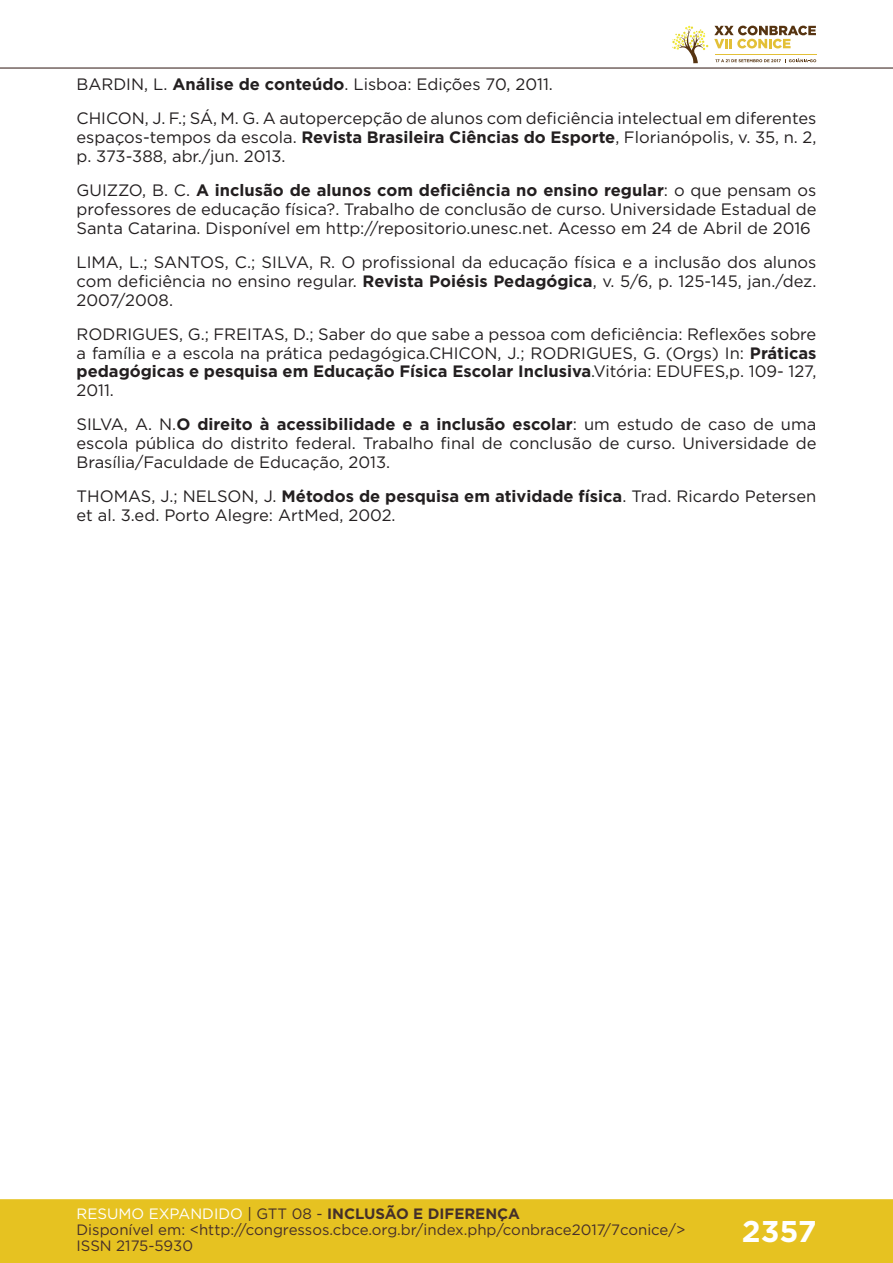
<style>
.page{position:relative;width:893px;height:1263px;background:#fff}
.page>*{position:absolute;margin:0;border:0;box-sizing:border-box;transform-origin:0 0}
.t1{font:700 30px "Gotham";color:#fff}
.t2{font:16.5px/18.9px "Gotham";color:#231f20;text-align:justify}
.t3{font:15px/16px "Gotham";color:#462f2a}
.s1{font-weight:700}
.s2{color:#fff}
.s3{color:#442f2a}
.s4{font-weight:700;color:#442f2a}
</style>
<div class="page">
<div style="left:0;top:1199px;width:893px;height:64px;background:#e6c221;border:2px solid #e6c221"></div>
<hr style="left:0;top:67px;width:893px;height:2px;background:#442f2a">
<svg style="left:672px;top:26px;width:144px;height:37px"></svg>
<p class="t2" style="left:77px;top:67px;width:741px;line-height:33.9px">BARDIN, L. <span class="s1">Análise de conteúdo</span>. Lisboa: Edições 70, 2011.<br>CHICON, J. F.; SÁ, M. G. A autopercepção de alunos com deficiência intelectual em diferentes</p>
<p class="t2" style="left:77px;top:127px;width:741px">espaços-tempos da escola. <span class="s1">Revista Brasileira Ciências do Esporte</span>, Florianópolis, v. 35, n. 2, p. 373-388, abr./jun. 2013.</p>
<p class="t2" style="left:77px;top:180px;width:741px">GUIZZO, B. C. <span class="s1">A inclusão de alunos com deficiência no ensino regular</span>: o que pensam os professores de educação física?. Trabalho de conclusão de curso. Universidade Estadual de Santa Catarina. Disponível em http://repositorio.unesc.net. Acesso em 24 de Abril de 2016</p>
<p class="t2" style="left:77px;top:252px;width:741px">LIMA, L.; SANTOS, C.; SILVA, R. O profissional da educação física e a inclusão dos alunos com deficiência no ensino regular. <span class="s1">Revista Poiésis Pedagógica</span>, v. 5/6, p. 125-145, jan./dez.<br>2007/2008.</p>
<p class="t2" style="left:77px;top:324px;width:741px">RODRIGUES, G.; FREITAS, D.; Saber do que sabe a pessoa com deficiência: Reflexões sobre a família e a escola na prática pedagógica.CHICON, J.; RODRIGUES, G. (Orgs) In: <span class="s1">Práticas pedagógicas e pesquisa em Educação Física Escolar Inclusiva</span>.Vitória: EDUFES,p. 109- 127, 2011.</p>
<p class="t2" style="left:77px;top:415px;width:741px">SILVA, A. N.<span class="s1">O direito à acessibilidade e a inclusão escolar</span>: um estudo de caso de uma escola pública do distrito federal. Trabalho final de conclusão de curso. Universidade de Brasília/Faculdade de Educação, 2013.</p>
<p class="t2" style="left:77px;top:487px;width:741px">THOMAS, J.; NELSON, J. <span class="s1">Métodos de pesquisa em atividade física</span>. Trad. Ricardo Petersen et al. 3.ed. Porto Alegre: ArtMed, 2002.</p>
<p class="t3" style="left:77px;top:1205px;width:610px"><span class="s2">RESUMO EXPANDIDO</span> <span class="s3">| GTT 08 -</span> <span class="s4">INCLUSÃO E DIFERENÇA<br></span>Disponível em: &lt;http://congressos.cbce.org.br/index.php/conbrace2017/7conice/&gt;<br>ISSN 2175-5930</p>
<h1 class="t1" style="left:742px;top:1212px;width:76px">2357</h1>
</div>
